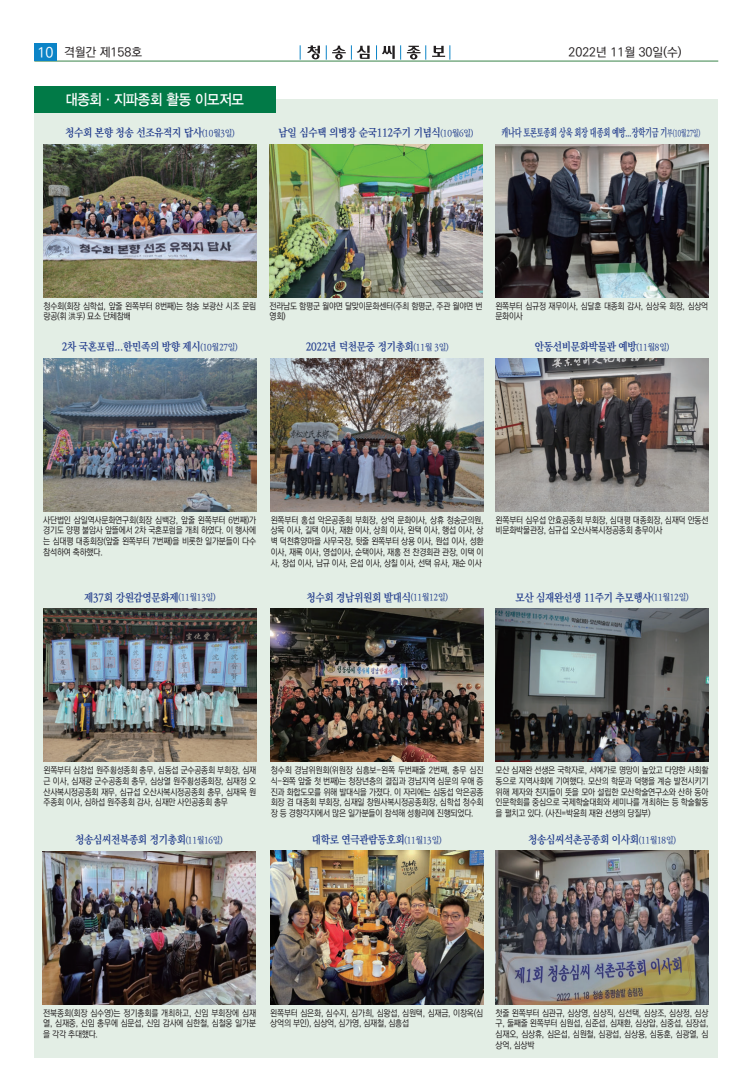
<style>
.page{position:relative;width:752px;height:1092px;background:#fff}
.page>*{position:absolute;margin:0;border:0;box-sizing:border-box;transform-origin:0 0}
.t1{font:15px "YDVYGO Std 13";letter-spacing:-.025em;color:#fff;scale:.9 1}
.t2{font:500 12.3px "Ko Pub Dotum";color:#231f20}
.t3{font:700 11px "Ko Pub Batang";letter-spacing:-.03em;color:#253f8e;scale:.9 1}
.t4{font:700 11px "Ko Pub Batang";letter-spacing:-.03em;color:#253f8e;scale:.67 1}
.t5{font:500 9px/10.8px "Ko Pub Dotum";letter-spacing:-.025em;color:#231f20;text-align:justify;scale:.9 1}
.t6{font:500 9px/10.8px "Ko Pub Dotum";letter-spacing:-.025em;color:#231f20;scale:.89 1}
.s1{font-size:14px;color:#fff}
.s2{font-weight:500;font-size:9px}
</style>
<div class="page">
<svg style="left:307px;top:45px;width:13px;height:14px"></svg>
<hr style="left:34px;top:61px;width:683px;height:1px;background:#388449">
<svg style="left:300px;top:45px;width:1px;height:15px"></svg>
<svg style="left:326px;top:45px;width:19px;height:15px"></svg>
<svg style="left:351px;top:45px;width:18px;height:15px"></svg>
<svg style="left:376px;top:45px;width:18px;height:15px"></svg>
<svg style="left:400px;top:45px;width:26px;height:15px"></svg>
<svg style="left:432px;top:45px;width:18px;height:15px"></svg>
<div style="left:34px;top:44px;width:23px;height:17px;background:#0c84c7"></div>
<div style="left:34px;top:99px;width:683px;height:958px;background:#e3eee5"></div>
<div style="left:34px;top:86px;width:241px;height:27px;background:#017a47"></div>
<img style="left:270px;top:850px;width:213px;height:154px">
<img style="left:43px;top:851px;width:212px;height:153px">
<img style="left:270px;top:608px;width:213px;height:153px">
<img style="left:495px;top:358px;width:213px;height:153px">
<img style="left:270px;top:358px;width:213px;height:153px">
<img style="left:43px;top:144px;width:213px;height:153px">
<img style="left:43px;top:608px;width:213px;height:153px">
<img style="left:495px;top:144px;width:213px;height:153px">
<img style="left:43px;top:358px;width:213px;height:153px">
<img style="left:495px;top:608px;width:213px;height:153px">
<img style="left:269px;top:144px;width:213px;height:153px">
<img style="left:495px;top:850px;width:213px;height:154px">
<h2 class="t2" style="left:37px;top:46px;width:106px"><span class="s1">10</span> 격월간 제158호</h2>
<h2 class="t2" style="left:568px;top:46px;width:115px">2022년 11월 30일(수)</h2>
<h1 class="t1" style="left:65px;top:92px;width:200px">대종회·지파종회 활동 이모저모</h1>
<p class="t3" style="left:65px;top:127px;width:190px">청수회 본향 청송 선조유적지 답사<span class="s2">(10월3일)</span></p>
<p class="t3" style="left:278px;top:127px;width:218px">남일 심수택 의병장 순국112주기 기념식<span class="s2">(10월6일)</span></p>
<p class="t4" style="left:501px;top:127px;width:298px">캐나다 토론토종회 상욱 회장 대종회 예방...장학기금 기<span class="s2">부(10월27일)</span></p>
<p class="t5" style="left:43px;top:300px;width:238px">청수회(회장 심학섭, 앞줄 왼쪽부터 8번째)는 청송 보광산 시조 문림 랑공(휘 洪孚) 묘소 단체참배</p>
<p class="t3" style="left:62px;top:341px;width:197px">2차 국혼포럼...한민족의 방향 제시<span class="s2">(10월27일)</span></p>
<p class="t5" style="left:269px;top:300px;width:238px">전라남도 함평군 월야면 달맞이문화센터(주최 함평군, 주관 월야면 번 영회)</p>
<p class="t3" style="left:305px;top:341px;width:160px">2022년 덕천문중 정기총회<span class="s2">(11월 3일)</span></p>
<p class="t6" style="left:495px;top:300px;width:240px">왼쪽부터 심규정 재무이사, 심달훈 대종회 감사, 심상욱 회장, 심상억 문화이사</p>
<p class="t3" style="left:534px;top:341px;width:151px">안동선비문화박물관 예방<span class="s2">(11월8일)</span></p>
<p class="t5" style="left:43px;top:514px;width:238px">사단법인 삼일역사문화연구회(회장 심백강, 앞줄 왼쪽부터 6번째)가 경기도 양평 불암사 앞뜰에서 2차 국혼포럼을 개최 하였다. 이 행사에 는 심대평 대종회장(앞줄 왼쪽부터 7번째)을 비롯한 일가분들이 다수 참석하여 축하했다.</p>
<p class="t3" style="left:84px;top:592px;width:147px">제37회 강원감영문화제<span class="s2">(11월13일)</span></p>
<p class="t5" style="left:270px;top:514px;width:238px">왼쪽부터 홍섭 악은공종회 부회장, 상억 문화이사, 상휴 청송군의원, 상목 이사, 길택 이사, 재환 이사, 상희 이사, 완택 이사, 행섭 이사, 상 벽 덕천휴양마을 사무국장, 뒷줄 왼쪽부터 상용 이사, 원섭 이사, 성환 이사, 재록 이사, 영섭이사, 순택이사, 재홍 전 찬경회관 관장, 이택 이 사, 창섭 이사, 남규 이사, 은섭 이사, 상칠 이사, 선택 유사, 재순 이사</p>
<p class="t3" style="left:306px;top:592px;width:159px">청수회 경남위원회 발대식<span class="s2">(11월12일)</span></p>
<p class="t5" style="left:495px;top:514px;width:238px">왼쪽부터 심우섭 안효공종회 부회장, 심대평 대종회장, 심재덕 안동선 비문화박물관장, 심규섭 오산사복시정공종회 총무이사</p>
<p class="t3" style="left:515px;top:592px;width:194px">모산 심재완선생 11주기 추모행사<span class="s2">(11월12일)</span></p>
<p class="t5" style="left:43px;top:765px;width:238px">왼쪽부터 심창섭 원주횡성종회 총무, 심동섭 군수공종회 부회장, 심재 근 이사, 심재광 군수공종회 총무, 심상열 원주횡성종회장, 심재정 오 산사복시정공종회 재무, 심규섭 오산사복시정공종회 총무, 심재목 원 주종회 이사, 심하섭 원주종회 감사, 심재만 사인공종회 총무</p>
<p class="t5" style="left:270px;top:765px;width:238px">청수회 경남위원회(위원장 심흥보-왼쪽 두번째줄 2번째, 총무 심진 식-왼쪽 앞줄 첫 번째)는 청장년층의 결집과 경남지역 심문의 우애 증 진과 화합도모를 위해 발대식을 가졌다. 이 자리에는 심동섭 악은공종 회장 겸 대종회 부회장, 심재일 창원사복시정공종회장, 심학섭 청수회 장 등 경향각지에서 많은 일가분들이 참석해 성황리에 진행되었다.</p>
<p class="t3" style="left:75px;top:834px;width:165px">청송심씨전북종회 정기총회<span class="s2">(11월16일)</span></p>
<p class="t3" style="left:312px;top:834px;width:145px">대학로 연극관람동호회<span class="s2">(11월13일)</span></p>
<p class="t5" style="left:495px;top:765px;width:238px">모산 심재완 선생은 국학자로, 서예가로 명망이 높았고 다양한 사회활 동으로 지역사회에 기여했다. 모산의 학문과 덕행을 계승 발전시키기 위해 제자와 친지들이 뜻을 모아 설립한 모산학술연구소와 산하 동아 인문학회를 중심으로 국제학술대회와 세미나를 개최하는 등 학술활동 을 펼치고 있다. (사진=박윤희 재완 선생의 당질부)</p>
<p class="t3" style="left:528px;top:834px;width:165px">청송심씨석촌공종회 이사회<span class="s2">(11월18일)</span></p>
<p class="t5" style="left:43px;top:1007px;width:238px">전북종회(회장 심수영)는 정기총회를 개최하고, 신임 부회장에 심재 열, 심재중, 신임 총무에 심문섭, 신임 감사에 심한철, 심철웅 일가분 을 각각 추대했다.</p>
<p class="t5" style="left:270px;top:1007px;width:238px">왼쪽부터 심은화, 심수지, 심가희, 심왕섭, 심원택, 심재금, 이창옥(심 상억의 부인), 심상억, 심가영, 심재철, 심흥섭</p>
<p class="t5" style="left:495px;top:1007px;width:238px">첫줄 왼쪽부터 심관규, 심상영, 심상직, 심선택, 심상조, 심상정, 심상 구, 둘째줄 왼쪽부터 심원섭, 심준섭, 심재환, 심상압, 심중섭, 심장섭, 심재오, 심상휴, 심은섭, 심원철, 심광섭, 심상용, 심동훈, 심광열, 심 상억, 심상박</p>
</div>
